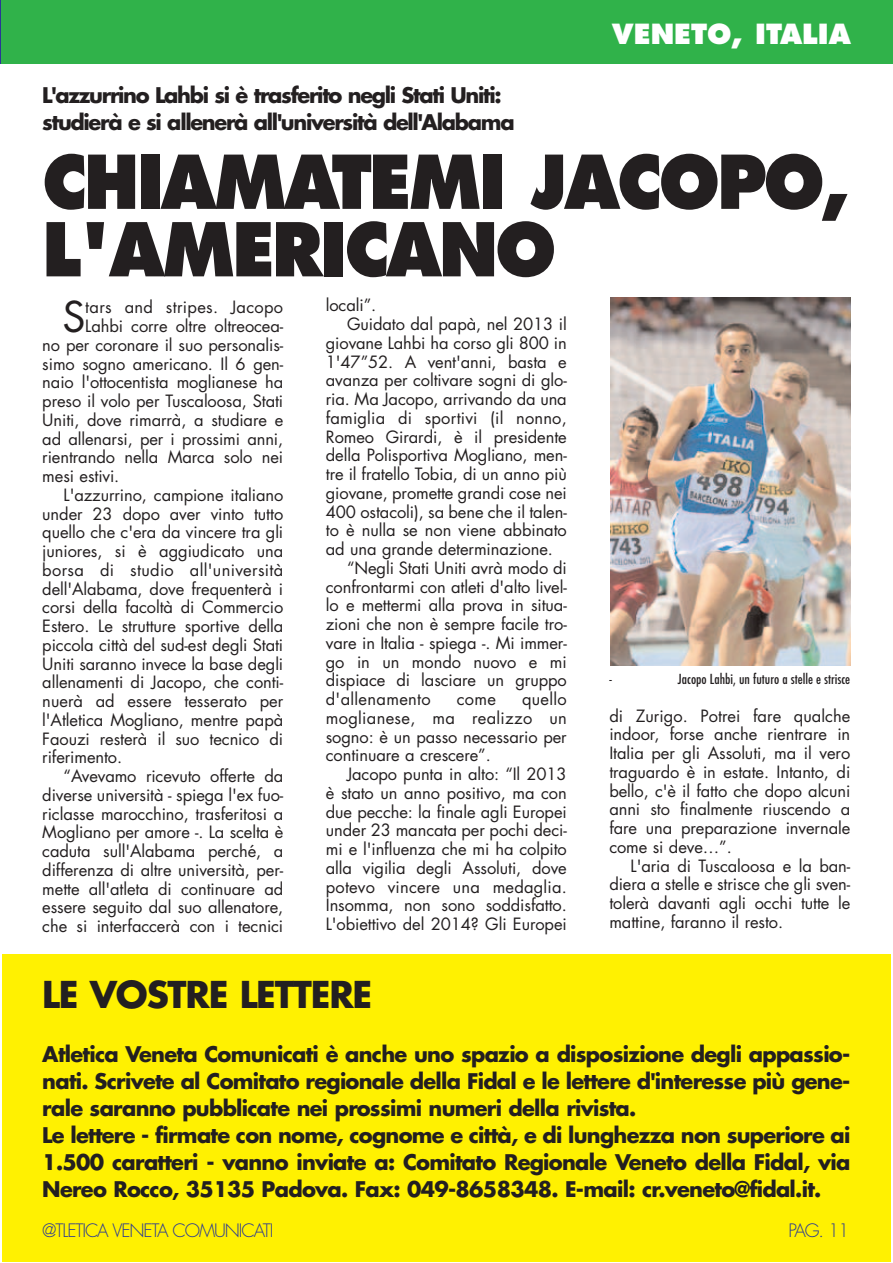
<style>
.page{position:relative;width:893px;height:1263px;background:#fff}
.page>*{position:absolute;margin:0;border:0;box-sizing:border-box;transform-origin:0 0}
.t1{font:800 72px/67.5px "Futura";letter-spacing:-.04em;color:#231f20;scale:.94 1}
.t2{font:41.25px "Futura";color:#231f20}
.t3{font:700 36px "Futura";letter-spacing:-.035em;color:#231f20}
.t4{font:800 27px "Futura";color:#fff}
.t5{font:700 21px/27px "Futura";letter-spacing:-.035em;color:#231f20}
.t6{font:700 21px/27px "Futura";letter-spacing:-.06em;color:#231f20}
.t7{font:300 18px "Futura";letter-spacing:-.06em;color:#293795}
.t8{font:16.5px/18.8px "Futura";letter-spacing:-.005em;color:#231f20;text-align:justify}
.t9{font:16.5px "Futura";letter-spacing:.02em;color:#231f20}
.t10{font:500 condensed 13.5px "Futura";color:#231f20}
</style>
<div class="page">
<div style="left:2px;top:954px;width:889px;height:308px;background:#fff101"></div>
<div style="left:1px;top:0;width:892px;height:64px;background:#30b24a"></div>
<img style="left:610px;top:298px;width:240px;height:367px">
<p class="t6" style="left:42px;top:83px;width:474px">L'azzurrino Lahbi si è trasferito negli Stati Uniti: studierà e si allenerà all'università dell'Alabama</p>
<h3 class="t4" style="left:612px;top:22px;width:241px">VENETO, ITALIA</h3>
<h1 class="t1" style="left:42px;top:154px;width:861px">CHIAMATEMI JACOPO,<br>L'AMERICANO</h1>
<h2 class="t2" style="left:63px;top:298px;width:25px">S</h2>
<p class="t9" style="left:85px;top:300px;width:199px">tars and stripes. Jacopo</p>
<p class="t8" style="left:85px;top:318px;width:200px">Lahbi corre oltre oltreocea-</p>
<p class="t8" style="left:42px;top:337px;width:242px">no per coronare il suo personalis-</p>
<p class="t8" style="left:42px;top:356px;width:242px">simo sogno americano. Il 6 gen-</p>
<p class="t8" style="left:42px;top:374px;width:242px">naio l'ottocentista moglianese ha</p>
<p class="t8" style="left:42px;top:393px;width:242px">preso il volo per Tuscaloosa, Stati</p>
<p class="t8" style="left:42px;top:412px;width:242px">Uniti, dove rimarrà, a studiare e</p>
<p class="t8" style="left:42px;top:431px;width:242px">ad allenarsi, per i prossimi anni,</p>
<p class="t8" style="left:42px;top:449px;width:242px">rientrando nella Marca solo nei</p>
<p class="t8" style="left:42px;top:468px;width:79px">mesi estivi.</p>
<p class="t8" style="left:64px;top:487px;width:221px">L'azzurrino, campione italiano</p>
<p class="t8" style="left:42px;top:506px;width:242px">under 23 dopo aver vinto tutto</p>
<p class="t8" style="left:42px;top:524px;width:242px">quello che c'era da vincere tra gli</p>
<p class="t8" style="left:42px;top:543px;width:242px">juniores, si è aggiudicato una</p>
<p class="t9" style="left:42px;top:562px;width:242px">borsa di studio all'università</p>
<p class="t8" style="left:42px;top:581px;width:242px">dell'Alabama, dove frequenterà i</p>
<p class="t8" style="left:42px;top:599px;width:242px">corsi della facoltà di Commercio</p>
<p class="t8" style="left:42px;top:618px;width:242px">Estero. Le strutture sportive della</p>
<p class="t8" style="left:42px;top:637px;width:242px">piccola città del sud-est degli Stati</p>
<p class="t8" style="left:42px;top:656px;width:242px">Uniti saranno invece la base degli</p>
<p class="t8" style="left:42px;top:674px;width:242px">allenamenti di Jacopo, che conti-</p>
<p class="t8" style="left:42px;top:693px;width:242px">nuerà ad essere tesserato per</p>
<p class="t8" style="left:42px;top:712px;width:242px">l'Atletica Mogliano, mentre papà</p>
<p class="t8" style="left:42px;top:731px;width:242px">Faouzi resterà il suo tecnico di</p>
<p class="t8" style="left:42px;top:749px;width:81px">riferimento.</p>
<p class="t8" style="left:64px;top:768px;width:221px">“Avevamo ricevuto offerte da</p>
<p class="t8" style="left:42px;top:787px;width:242px">diverse università - spiega l'ex fuo-</p>
<p class="t8" style="left:42px;top:806px;width:242px">riclasse marocchino, trasferitosi a</p>
<p class="t8" style="left:42px;top:824px;width:242px">Mogliano per amore -. La scelta è</p>
<p class="t8" style="left:42px;top:843px;width:242px">caduta sull'Alabama perché, a</p>
<p class="t8" style="left:42px;top:862px;width:242px">differenza di altre università, per-</p>
<p class="t8" style="left:42px;top:881px;width:242px">mette all'atleta di continuare ad</p>
<p class="t8" style="left:42px;top:899px;width:242px">essere seguito dal suo allenatore,</p>
<p class="t8" style="left:42px;top:918px;width:242px">che si interfaccerà con i tecnici</p>
<p class="t8" style="left:326px;top:297px;width:52px">locali”.</p>
<p class="t8" style="left:347px;top:316px;width:221px">Guidato dal papà, nel 2013 il</p>
<p class="t8" style="left:326px;top:335px;width:242px">giovane Lahbi ha corso gli 800 in</p>
<p class="t8" style="left:326px;top:354px;width:242px">1'47”52. A vent'anni, basta e</p>
<p class="t8" style="left:326px;top:372px;width:242px">avanza per coltivare sogni di glo-</p>
<p class="t8" style="left:326px;top:391px;width:242px">ria. Ma Jacopo, arrivando da una</p>
<p class="t8" style="left:326px;top:410px;width:242px">famiglia di sportivi (il nonno,</p>
<p class="t8" style="left:326px;top:429px;width:242px">Romeo Girardi, è il presidente</p>
<p class="t8" style="left:326px;top:447px;width:242px">della Polisportiva Mogliano, men-</p>
<p class="t8" style="left:326px;top:466px;width:242px">tre il fratello Tobia, di un anno più</p>
<p class="t8" style="left:326px;top:485px;width:242px">giovane, promette grandi cose nei</p>
<p class="t8" style="left:326px;top:504px;width:242px">400 ostacoli), sa bene che il talen-</p>
<p class="t8" style="left:326px;top:522px;width:242px">to è nulla se non viene abbinato</p>
<p class="t8" style="left:326px;top:541px;width:229px">ad una grande determinazione.</p>
<p class="t8" style="left:347px;top:560px;width:221px">“Negli Stati Uniti avrà modo di</p>
<p class="t8" style="left:326px;top:579px;width:242px">confrontarmi con atleti d'alto livel-</p>
<p class="t8" style="left:326px;top:597px;width:242px">lo e mettermi alla prova in situa-</p>
<p class="t8" style="left:326px;top:616px;width:242px">zioni che non è sempre facile tro-</p>
<p class="t8" style="left:326px;top:635px;width:242px">vare in Italia - spiega -. Mi immer-</p>
<p class="t8" style="left:326px;top:654px;width:242px">go in un mondo nuovo e mi</p>
<p class="t8" style="left:326px;top:672px;width:242px">dispiace di lasciare un gruppo</p>
<p class="t9" style="left:326px;top:691px;width:106px">d'allenamento</p>
<p class="t8" style="left:457px;top:691px;width:41px">come</p>
<p class="t8" style="left:326px;top:691px;width:242px;text-indent:196px">quello moglianese, ma realizzo un sogno: è un passo necessario per continuare a crescere”.</p>
<p class="t8" style="left:326px;top:766px;width:242px;text-indent:21px">Jacopo punta in alto: “Il 2013 è stato un anno positivo, ma con due pecche: la finale agli Europei under 23 mancata per pochi deci&shy;mi e l'influenza che mi ha colpito alla vigilia degli Assoluti, dove potevo vincere una medaglia.<br>Insomma, non sono soddisfatto.<br>L'obiettivo del 2014? Gli Europei</p>
<p class="t10" style="left:609px;top:673px;width:4px">-</p>
<p class="t10" style="left:678px;top:673px;width:174px">Jacopo Lahbi, un futuro a stelle e strisce</p>
<p class="t8" style="left:609px;top:708px;width:242px">di Zurigo. Potrei fare qualche indoor, forse anche rientrare in Italia per gli Assoluti, ma il vero traguardo è in estate. Intanto, di bello, c'è il fatto che dopo alcuni anni sto finalmente riuscendo a fare una preparazione invernale come si deve…”.</p>
<p class="t8" style="left:609px;top:858px;width:242px;text-indent:21px">L'aria di Tuscaloosa e la ban&shy;diera a stelle e strisce che gli sven&shy;tolerà davanti agli occhi tutte le mattine, faranno il resto.</p>
<h3 class="t3" style="left:42px;top:978px;width:332px">LE VOSTRE LETTERE</h3>
<p class="t5" style="left:42px;top:1042px;width:809px">Atletica Veneta Comunicati è anche uno spazio a disposizione degli appassio&shy;nati. Scrivete al Comitato regionale della Fidal e le lettere d'interesse più gene&shy;rale saranno pubblicate nei prossimi numeri della rivista.<br>Le lettere - firmate con nome, cognome e città, e di lunghezza non superiore ai 1.500 caratteri - vanno inviate a: Comitato Regionale Veneto della Fidal, via Nereo Rocco, 35135 Padova. Fax: 049-8658348. E-mail: cr.veneto@fidal.it.</p>
<p class="t7" style="left:42px;top:1222px;width:233px">@TLETICA VENETA COMUNICATI</p>
<p class="t7" style="left:788px;top:1222px;width:62px">PAG. 11</p>
</div>
